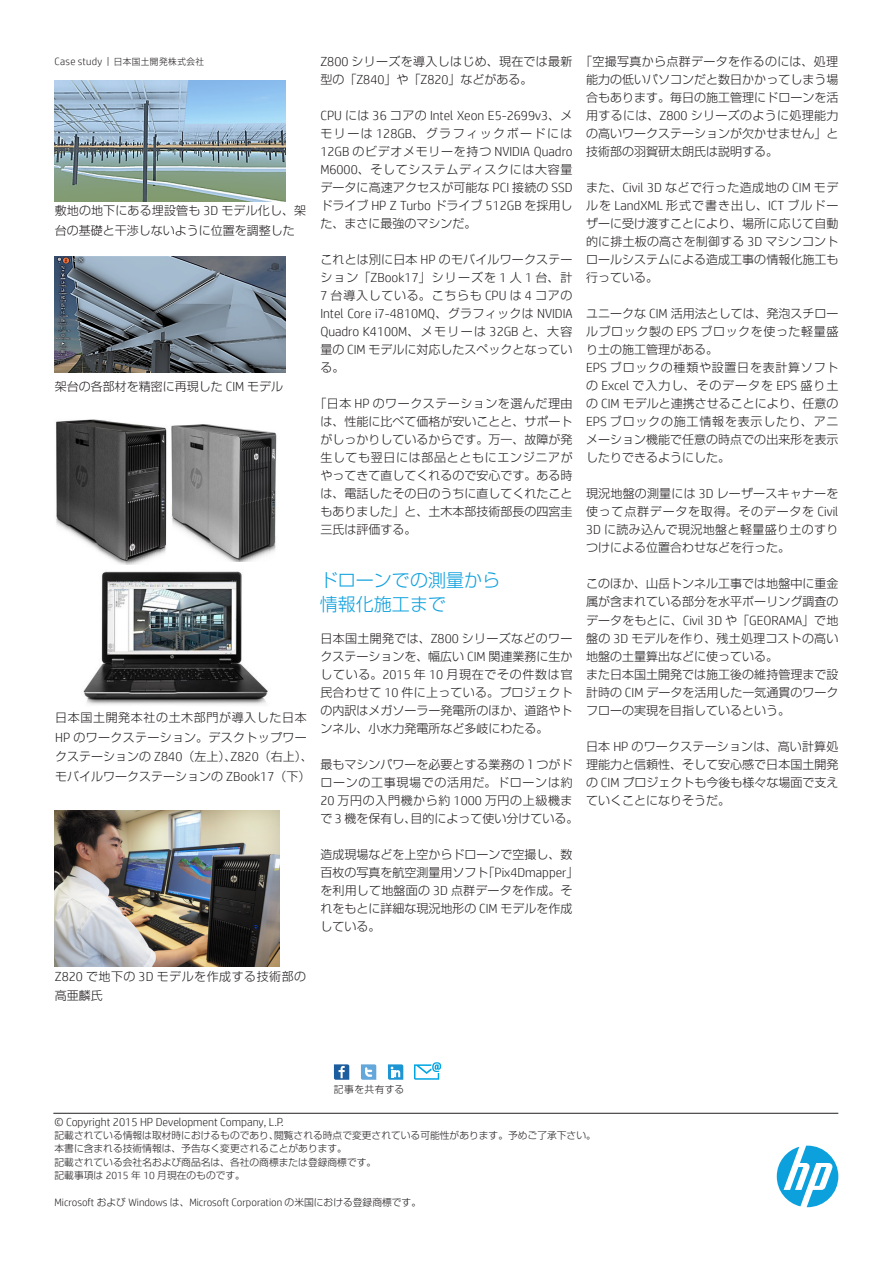
<style>
.page{position:relative;width:893px;height:1263px;background:#fff}
.page>*{position:absolute;margin:0;border:0;box-sizing:border-box;transform-origin:0 0}
.t1{font:300 18px "Shin Go Pro";color:#0ca0dd}
.t2{font:300 13.2px/18px "HP Simplified";color:#231f20}
.t3{font:300 12px/18px "Shin Go Pro";color:#231f20;text-align:justify}
.t4{font:300 12px/19.5px "Shin Go Pro";letter-spacing:.05em;color:#231f20}
.t5{font:300 12px/18px "Shin Go Pro";letter-spacing:.03em;color:#231f20}
.t6{font:300 12px/18px "Shin Go Pro";letter-spacing:.025em;color:#231f20}
.t7{font:300 12px/19.5px "Shin Go Pro";letter-spacing:.04em;color:#231f20}
.t8{font:300 12px "Shin Go Pro";letter-spacing:.125em;color:#231f20}
.t9{font:300 12px "Shin Go Pro";letter-spacing:.055em;color:#231f20}
.t10{font:300 11.55px "HP Simplified";color:#231f20}
.t11{font:300 10.8px "HP Simplified";color:#231f20}
.t12{font:300 10.5px "HP Simplified";letter-spacing:.025em;color:#231f20}
.Legal_7_9{font:300 9.75px/13.5px "Shin Go Pro";color:#231f20}
.Legal_7_9-2{font:300 9.75px "Shin Go Pro";letter-spacing:.05em;color:#231f20}
.t13{font:300 9px "Shin Go Pro";letter-spacing:.05em;color:#231f20;scale:.96 1}
.s1{font-family:"HP Simplified";font-size:13.2px}
.s2{font-family:"Shin Go Pro";font-size:12px}
.s3{font-family:"HP Simplified";font-size:10.8px}
.s4{font-family:"Shin Go Pro";font-size:9.75px}
</style>
<div class="page">
<svg style="left:777px;top:1146px;width:61px;height:61px"></svg>
<hr style="left:53px;top:1113px;width:785px;height:1px;background:#231f20">
<svg style="left:334px;top:1064px;width:15px;height:16px"></svg>
<svg style="left:361px;top:1064px;width:15px;height:16px"></svg>
<svg style="left:388px;top:1064px;width:15px;height:16px"></svg>
<svg style="left:414px;top:1062px;width:27px;height:18px"></svg>
<img style="left:55px;top:80px;width:231px;height:121px">
<img style="left:83px;top:571px;width:185px;height:134px">
<img style="left:55px;top:256px;width:231px;height:116px">
<img style="left:56px;top:419px;width:111px;height:145px">
<img style="left:171px;top:424px;width:106px;height:138px">
<img style="left:55px;top:811px;width:225px;height:155px">
<p class="t12" style="left:55px;top:55px;width:56px">Case study |</p>
<p class="t13" style="left:114px;top:54px;width:96px">日本国土開発株式会社</p>
<p class="t3" style="left:55px;top:200px;width:253px;line-height:19.5px">敷地の地下にある埋設管も <span class="s1">D3</span> モデル化し、架台の基礎と干渉しないように位置を調整した</p>
<p class="t3" style="left:55px;top:376px;width:230px">架台の各部材を精密に再現した <span class="s1">CIM</span> モデル</p>
<p class="t4" style="left:55px;top:706px;width:253px">日本国土開発本社の土木部門が導入した日本<br><span class="s1">HP</span> のワークステーション。デスクトップワー</p>
<p class="t2" style="left:231px;top:747px;width:8px">Z</p>
<p class="t3" style="left:55px;top:745px;width:259px;line-height:19.5px">クステーションの <span class="s1">Z840</span>（左上）、<span class="s1">820</span>（右上、(モバイルワークステーションの <span class="s1">ZBook17</span>（下(</p>
<p class="t6" style="left:320px;top:51px;width:254px"><span class="s1">Z800</span> シリーズを導入しはじめ、現在では最新型の「<span class="s1">Z840</span>」や「<span class="s1">Z820</span>」などがある。</p>
<p class="t2" style="left:320px;top:107px;width:254px">CPU <span class="s2">には</span> 36 <span class="s2">コアの</span> Intel Xeon E5-2699 <span class="s2">、</span>3v <span class="s2">メ</span></p>
<p class="t8" style="left:320px;top:124px;width:254px">モリーは <span class="s1">128GB</span>、グラフィックボードには</p>
<p class="t2" style="left:320px;top:143px;width:254px">12GB <span class="s2">のビデオメモリーを持つ</span> NVIDIA Quadro</p>
<p class="t5" style="left:320px;top:159px;width:254px"><span class="s1">M6000</span>、そしてシステムディスクには大容量データに高速アクセスが可能な <span class="s1">PCI</span> 接続の <span class="s1">SSD</span></p>
<p class="t2" style="left:320px;top:197px;width:254px"><span class="s2">ドライブ</span> HP Z Turbo <span class="s2">ドライブ</span> 512GB <span class="s2">を採用し</span></p>
<p class="t3" style="left:320px;top:213px;width:158px">た、まさに最強のマシンだ。</p>
<p class="t3" style="left:320px;top:249px;width:254px">これとは別に日本 <span class="s1">HP</span> のモバイルワークステーション「<span class="s1">ZBook17</span>」シリーズを <span class="s1">1</span> 人 <span class="s1">1</span> 台、計<span class="s1">7</span> 台導入している。こちらも <span class="s1">CPU</span> は <span class="s1">4</span> コアの</p>
<p class="t2" style="left:320px;top:305px;width:254px">Intel Core i7-4810MQ<span class="s2">、グラフィックは</span> NVIDIA<br>Quadro K4100M<span class="s2">、メモリーは</span> 32GB <span class="s2">と、大容</span></p>
<p class="t3" style="left:320px;top:339px;width:254px">量の <span class="s1">CIM</span> モデルに対応したスペックとなっている。</p>
<p class="t3" style="left:320px;top:393px;width:254px;text-indent:-6px">「日本 <span class="s1">HP</span> のワークステーションを選んだ理由は、性能に比べて価格が安いことと、サポートがしっかりしているからです。万一、故障が発生しても翌日には部品とともにエンジニアがやってきて直してくれるので安心です。ある時は、電話したその日のうちに直してくれたこともありました」と、土木本部技術部長の四宮圭三氏は評価する。</p>
<p class="t1" style="left:320px;top:565px;width:181px">ドローンでの測量から</p>
<p class="t1" style="left:320px;top:589px;width:127px">情報化施工まで</p>
<p class="t3" style="left:320px;top:627px;width:254px">日本国土開発では、<span class="s1">Z800</span> シリーズなどのワークステーションを、幅広い <span class="s1">CIM</span> 関連業務に生かしている。<span class="s1">2015</span> 年 <span class="s1">10</span> 月現在でその件数は官民合わせて <span class="s1">10</span> 件に上っている。プロジェクトの内訳はメガソーラー発電所のほか、道路やトンネル、小水力発電所など多岐にわたる。</p>
<p class="t3" style="left:320px;top:753px;width:254px">最もマシンパワーを必要とする業務の１つがド</p>
<p class="t9" style="left:320px;top:772px;width:254px">ローンの工事現場での活用だ。ドローンは約</p>
<p class="t4" style="left:320px;top:789px;width:254px"><span class="s1">20</span> 万円の入門機から約 <span class="s1">1000</span> 万円の上級機ま</p>
<p class="t3" style="left:411px;top:807px;width:169px">目的によって使い分けている。</p>
<p class="t3" style="left:320px;top:807px;width:98px">で <span class="s1">3</span> 機を保有し、</p>
<p class="t3" style="left:320px;top:843px;width:254px">造成現場などを上空からドローンで空撮し、数</p>
<p class="t2" style="left:482px;top:863px;width:98px"><span class="s2">「</span>Pix4Dmapper<span class="s2">「</span></p>
<p class="t3" style="left:320px;top:861px;width:254px;text-align:left">百枚の写真を航空測量用ソフト<br>を利用して地盤面の <span class="s1">D3</span> 点群データを作成。それをもとに詳細な現況地形の <span class="s1">CIM</span> モデルを作成している。</p>
<p class="t3" style="left:586px;top:51px;width:254px;text-indent:-6px">「空撮写真から点群データを作るのには、処理能力の低いパソコンだと数日かかってしまう場合もあります。毎日の施工管理にドローンを活用するには、<span class="s1">Z800</span> シリーズのように処理能力の高いワークステーションが欠かせません」と技術部の羽賀研太朗氏は説明する。</p>
<p class="t3" style="left:586px;top:177px;width:254px">また、<span class="s1">Civil D3</span> などで行った造成地の <span class="s1">CIM</span> モデルを <span class="s1">LandXML</span> 形式で書き出し、<span class="s1">ICT</span> ブルドーザーに受け渡すことにより、場所に応じて自動的に排土板の高さを制御する <span class="s1">D3</span> マシンコントロールシステムによる造成工事の情報化施工も行っている。</p>
<p class="t3" style="left:586px;top:303px;width:254px">ユニークな <span class="s1">CIM</span> 活用法としては、発泡スチロールブロック製の <span class="s1">EPS</span> ブロックを使った軽量盛り土の施工管理がある。</p>
<p class="t3" style="left:586px;top:357px;width:254px"><span class="s1">EPS</span> ブロックの種類や設置日を表計算ソフトの <span class="s1">Excel</span> で入力し、そのデータを <span class="s1">EPS</span> 盛り土の <span class="s1">CIM</span> モデルと連携させることにより、任意の<span class="s1">EPS</span> ブロックの施工情報を表示したり、アニメーション機能で任意の時点での出来形を表示したりできるようにした。</p>
<p class="t3" style="left:586px;top:483px;width:254px">現況地盤の測量には <span class="s1">D3</span> レーザースキャナーを使って点群データを取得。そのデータを <span class="s1">Civil D3</span> に読み込んで現況地盤と軽量盛り土のすりつけによる位置合わせなどを行った。</p>
<p class="t3" style="left:586px;top:573px;width:254px">このほか、山岳トンネル工事では地盤中に重金属が含まれている部分を水平ボーリング調査の</p>
<p class="t2" style="left:586px;top:611px;width:254px"><span class="s2">データをもとに、</span>Civil D3 <span class="s2">や「</span>GEORAMA<span class="s2">」で地</span></p>
<p class="t3" style="left:586px;top:627px;width:254px">盤の <span class="s1">D3</span> モデルを作り、残土処理コストの高い地盤の土量算出などに使っている。</p>
<p class="t3" style="left:586px;top:663px;width:254px">また日本国土開発では施工後の維持管理まで設計時の <span class="s1">CIM</span> データを活用した一気通貫のワークフローの実現を目指しているという。</p>
<p class="t3" style="left:586px;top:735px;width:254px">日本 <span class="s1">HP</span> のワークステーションは、高い計算処理能力と信頼性、そして安心感で日本国土開発の <span class="s1">CIM</span> プロジェクトも今後も様々な場面で支えていくことになりそうだ。</p>
<p class="t7" style="left:55px;top:965px;width:253px"><span class="s1">Z820</span> で地下の <span class="s1">D3</span> モデルを作成する技術部の高亜麟氏</p>
<p class="Legal_7_9-2" style="left:334px;top:1081px;width:72px">記事を共有する</p>
<p class="t10" style="left:55px;top:1115px;width:231px">© Copyright 2015 HP Development Company .P.L,</p>
<p class="Legal_7_9" style="left:274px;top:1127px;width:323px">閲覧される時点で変更されている可能性があります。予めご了承下さい。</p>
<p class="Legal_7_9" style="left:55px;top:1127px;width:323px">記載されている情報は取材時におけるものであり、<br>本書に含まれる技術情報は、予告なく変更されることがあります。<br>記載されている会社名および商品名は、各社の商標または登録商標です。記載事項は <span class="s3">2015</span> 年 <span class="s3">10</span> 月現在のものです。</p>
<p class="t11" style="left:55px;top:1196px;width:368px">Microsoft <span class="s4">および</span> Windows <span class="s4">は、</span>Microsoft Corporation <span class="s4">の米国における登録商標です。</span></p>
</div>
